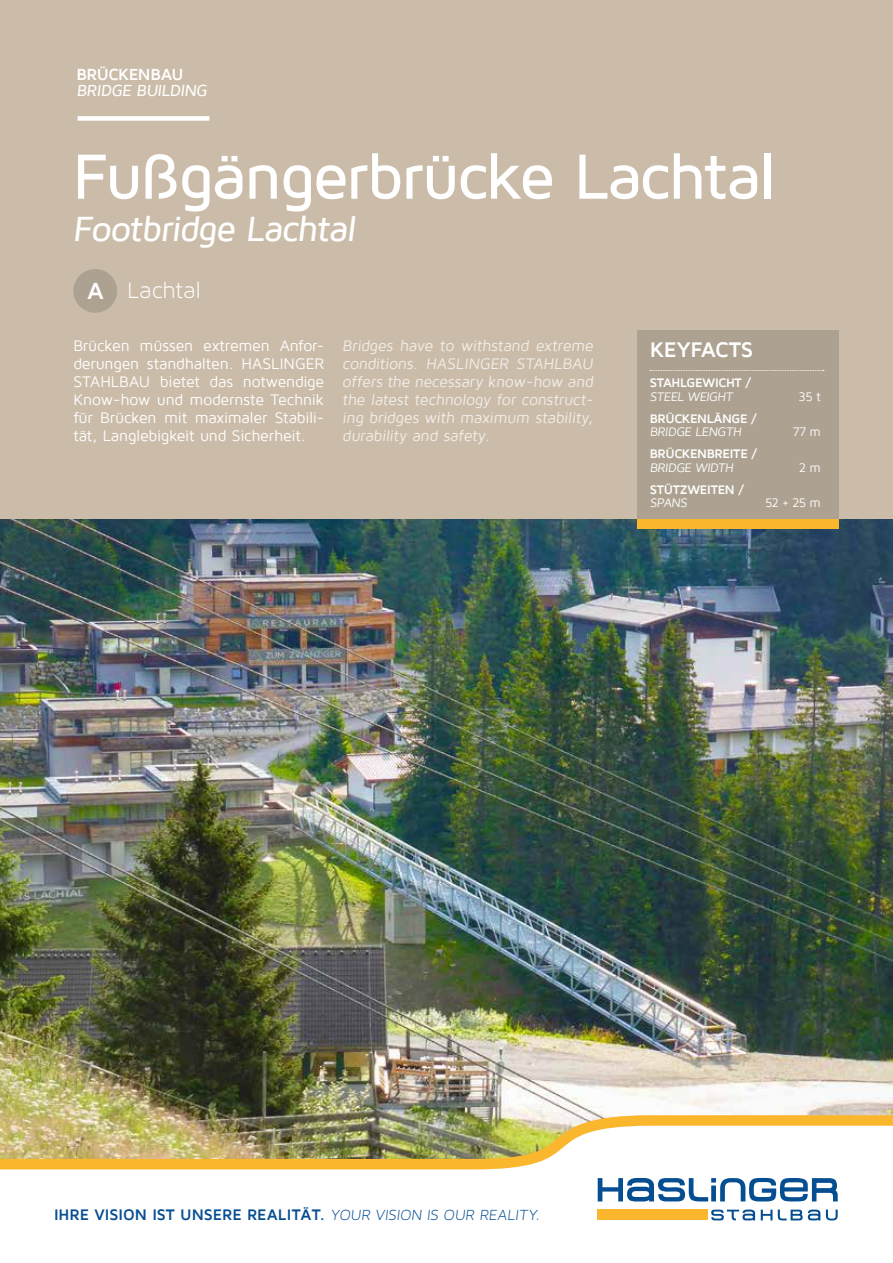
<style>
.page{position:relative;width:893px;height:1263px;background:#fff}
.page>*{position:absolute;margin:0;border:0;box-sizing:border-box;transform-origin:0 0}
.t1{font:500 66px "Maven Pro";letter-spacing:-.045em;color:#fff}
.t2{font:500 36px "Maven Pro";color:#fff}
.t3{font:24px "Maven Pro Light 300";letter-spacing:-.005em;color:#fff}
.t4{font:700 21.75px "Maven Pro";letter-spacing:-.025em;color:#fff}
.t5{font:500 16.5px "Maven Pro";color:#fff}
.t6{font:700 16.5px "Maven Pro";letter-spacing:-.035em;color:#fff}
.t7{font:15.75px/18px "Maven Pro";letter-spacing:-.02em;color:#fff;text-align:justify}
.t8{font:15.75px/18px "Maven Pro";color:#f2eeea}
.t9{font:700 15.75px "Maven Pro";color:#064e92}
.t10{font:12.75px "Maven Pro";letter-spacing:-.05em;color:#fff}
.t11{font:700 12.75px "Maven Pro";letter-spacing:-.03em;color:#fff}
.s1{font-family:"Maven Pro";font-weight:700}
.s2{font-family:"Maven Pro Light 300";font-weight:400}
</style>
<div class="page">
<div style="left:0;top:0;width:893px;height:520px;background:#cbbca9"></div>
<img style="left:0;top:519px;width:893px;height:591px">
<img style="left:0;top:1110px;width:893px;height:111px">
<div style="left:598px;top:1209px;width:110px;height:11px;background:#fab62d"></div>
<svg style="left:711px;top:1209px;width:44px;height:11px"></svg>
<svg style="left:761px;top:1209px;width:11px;height:11px"></svg>
<svg style="left:778px;top:1209px;width:42px;height:11px"></svg>
<svg style="left:826px;top:1209px;width:12px;height:11px"></svg>
<svg style="left:598px;top:1178px;width:240px;height:23px"></svg>
<div style="left:78px;top:116px;width:131px;height:5px;background:#fff"></div>
<div style="left:637px;top:330px;width:202px;height:190px;background:#ada291"></div>
<svg style="left:650px;top:370px;width:174px;height:1px"></svg>
<div style="left:637px;top:520px;width:202px;height:9px;background:#fab62d"></div>
<div style="left:73px;top:269px;width:44px;height:44px;background:#ada291;border-radius:50%"></div>
<p class="t6" style="left:77px;top:65px;width:109px">BRÜCKENBAU</p>
<p class="t5" style="left:77px;top:82px;width:134px">BRIDGE BUILDING</p>
<h1 class="t1" style="left:72px;top:142px;width:706px">Fußgängerbrücke Lachtal</h1>
<h2 class="t2" style="left:72px;top:210px;width:290px">Footbridge Lachtal</h2>
<h3 class="t3" style="left:87px;top:277px;width:116px"><span class="s1">A</span> Lachtal</h3>
<p class="t7" style="left:73px;top:337px;width:252px">Brücken müssen extremen Anfor&shy;derungen standhalten. HASLINGER STAHLBAU bietet das notwendige Know-how und modernste Technik für Brücken mit maximaler Stabili&shy;tät, Langlebigkeit und Sicherheit.</p>
<p class="t8" style="left:342px;top:337px;width:255px">Bridges have to withstand extreme conditions. HASLINGER STAHLBAU offers the necessary know-how and the latest technology for construct&shy;ing bridges with maximum stability, durability and safety.</p>
<h3 class="t4" style="left:650px;top:338px;width:105px">KEYFACTS</h3>
<p class="t11" style="left:650px;top:376px;width:103px">STAHLGEWICHT /</p>
<p class="t10" style="left:650px;top:390px;width:86px">STEEL WEIGHT</p>
<p class="t10" style="left:798px;top:390px;width:24px">35 t</p>
<p class="t11" style="left:650px;top:412px;width:109px">BRÜCKENLÄNGE /</p>
<p class="t10" style="left:650px;top:425px;width:95px">BRIDGE LENGTH</p>
<p class="t10" style="left:792px;top:425px;width:30px">77 m</p>
<p class="t11" style="left:650px;top:447px;width:109px">BRÜCKENBREITE /</p>
<p class="t10" style="left:650px;top:461px;width:87px">BRIDGE WIDTH</p>
<p class="t10" style="left:799px;top:461px;width:23px">2 m</p>
<p class="t11" style="left:650px;top:483px;width:96px">STÜTZWEITEN /</p>
<p class="t10" style="left:650px;top:496px;width:41px">SPANS</p>
<p class="t10" style="left:765px;top:496px;width:57px">52 + 25 m</p>
<p class="t9" style="left:54px;top:1207px;width:489px">IHRE VISION IST UNSERE REALITÄT. <span class="s2">YOUR VISION IS OUR REALITY.</span></p>
</div>
